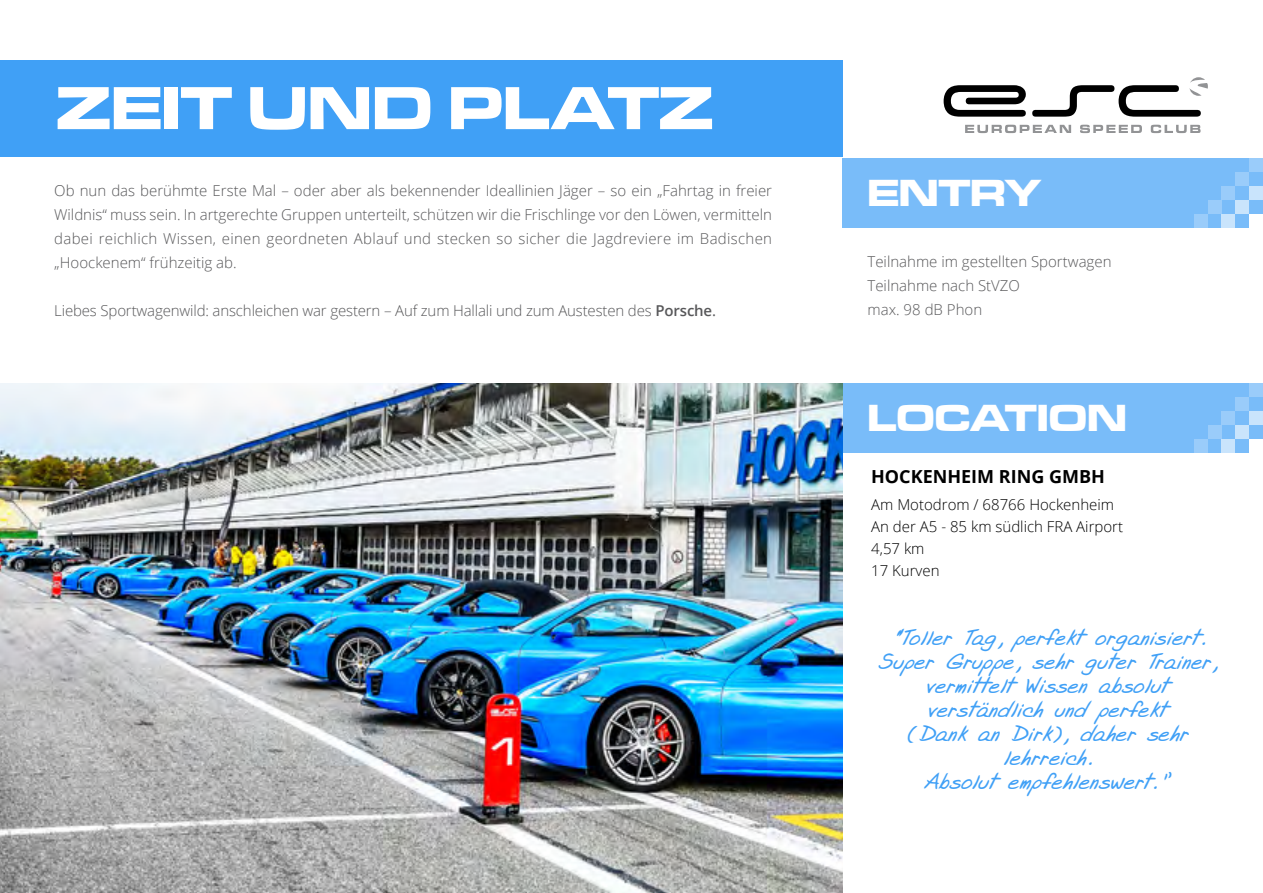
<style>
.page{position:relative;width:1263px;height:893px;background:#fff}
.page>*{position:absolute;margin:0;border:0;box-sizing:border-box;transform-origin:0 0}
.t1{font:63px "Microgramma D Bold Exte";color:#fff}
.t2{font:39px "Microgramma D Bold Exte";color:#fff}
.t3{font:21px/24px "Adelyne";color:#40a0f6;text-align:center}
.t4{font:700 18px "Open Sans";color:#000}
.t5{font:300 15px/24px "Open Sans";color:#58585a;text-align:justify}
.t6{font:300 15px/21.8px "Open Sans";color:#000}
.s1{font-weight:600}
.s2{font-weight:400}
</style>
<div class="page">
<div style="left:1px;top:61px;width:842px;height:96px;background:#40a0f6"></div>
<div style="left:843px;top:158px;width:420px;height:69px;background:#79bcf9"></div>
<div style="left:1249px;top:214px;width:14px;height:13px;background:#fff"></div>
<div style="left:1235px;top:200px;width:14px;height:14px;background:#c9e4fc"></div>
<div style="left:1249px;top:186px;width:14px;height:14px;background:#c9e4fc"></div>
<div style="left:1235px;top:172px;width:14px;height:14px;background:#9accfa"></div>
<div style="left:1249px;top:158px;width:14px;height:14px;background:#9accfa"></div>
<div style="left:1221px;top:214px;width:14px;height:13px;background:#c9e4fc"></div>
<div style="left:1221px;top:186px;width:14px;height:14px;background:#9accfa"></div>
<div style="left:1208px;top:200px;width:13px;height:14px;background:#9accfa"></div>
<div style="left:1194px;top:214px;width:14px;height:13px;background:#9accfa"></div>
<div style="left:843px;top:383px;width:420px;height:69px;background:#79bcf9"></div>
<svg style="left:944px;top:77px;width:264px;height:40px"></svg>
<svg style="left:965px;top:125px;width:235px;height:8px"></svg>
<img style="left:1px;top:383px;width:842px;height:510px">
<div style="left:1249px;top:439px;width:14px;height:14px;background:#fff"></div>
<div style="left:1235px;top:425px;width:14px;height:14px;background:#c9e4fc"></div>
<div style="left:1249px;top:411px;width:14px;height:14px;background:#c9e4fc"></div>
<div style="left:1235px;top:397px;width:14px;height:14px;background:#9accfa"></div>
<div style="left:1249px;top:384px;width:14px;height:13px;background:#9accfa"></div>
<div style="left:1221px;top:439px;width:14px;height:14px;background:#c9e4fc"></div>
<div style="left:1221px;top:411px;width:14px;height:14px;background:#9accfa"></div>
<div style="left:1208px;top:425px;width:13px;height:14px;background:#9accfa"></div>
<div style="left:1194px;top:439px;width:14px;height:14px;background:#9accfa"></div>
<h1 class="t1" style="left:56px;top:65px;width:658px">ZEIT UND PLATZ</h1>
<p class="t5" style="left:54px;top:179px;width:719px">Ob nun das berühmte Erste Mal – oder aber als bekennender Ideallinien Jäger – so ein „Fahrtag in freier Wildnis“ muss sein. In artgerechte Gruppen unterteilt, schützen wir die Frischlinge vor den Löwen, vermitteln dabei reichlich Wissen, einen geordneten Ablauf und stecken so sicher die Jagdreviere im Badischen „Hoockenem“ frühzeitig ab.</p>
<p class="t5" style="left:54px;top:299px;width:663px">Liebes Sportwagenwild: anschleichen war gestern – Auf zum Hallali und zum Austesten des <span class="s1">Porsche</span><span class="s2">.</span></p>
<h2 class="t2" style="left:867px;top:167px;width:175px">ENTRY</h2>
<p class="t5" style="left:867px;top:249px;width:246px;text-align:left">Teilnahme im gestellten Sportwagen<br>Teilnahme nach StVZO<br>max. 98 dB Phon</p>
<h2 class="t2" style="left:867px;top:392px;width:261px">LOCATION</h2>
<p class="t4" style="left:871px;top:464px;width:235px">HOCKENHEIM RING GMBH</p>
<p class="t6" style="left:871px;top:494px;width:253px">Am Motodrom / 68766 Hockenheim<br>An der A5 - 85 km südlich FRA Airport<br>4,57 km<br>17 Kurven</p>
<h3 class="t3" style="left:878px;top:628px;width:341px">"Toller Tag, perfekt organisiert.<br>Super Gruppe, sehr guter Trainer, vermittelt Wissen absolut verständlich und perfekt<br>(Dank an Dirk), daher sehr lehrreich.<br>Absolut empfehlenswert.”</h3>
</div>
